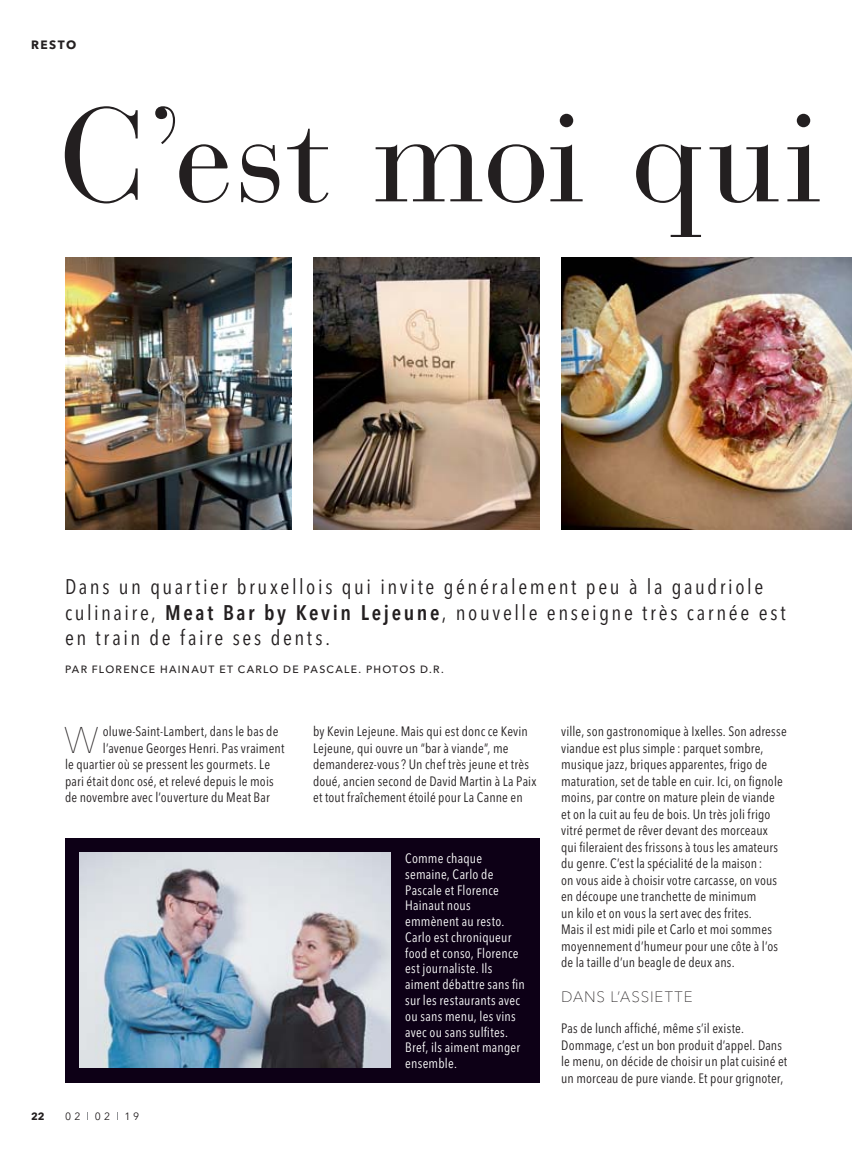
<style>
.page{position:relative;width:853px;height:1151px;background:#fff}
.page>*{position:absolute;margin:0;border:0;box-sizing:border-box;transform-origin:0 0}
.t1{font:132px "Bauer Bodoni Std";letter-spacing:.005em;color:#231f20}
.t2{font:200 36.75px "Avenir Next LT Pro";color:#231f20}
.t3{font:condensed 21px/25.5px "Avenir Next LT Pro";letter-spacing:.12em;color:#231f20}
.t4{font:100 15px "Avenir Next LT Pro";letter-spacing:.065em;color:#231f20}
.t5{font:condensed 13.5px/16.5px "Avenir Next LT Pro";letter-spacing:.01em;color:#231f20}
.t6{font:condensed 13.5px/15.8px "Avenir Next LT Pro";letter-spacing:.015em;color:#fff}
.t7{font:700 12px "Avenir Next LT Pro";letter-spacing:.125em;color:#231f20}
.t8{font:500 10.5px "Avenir Next LT Pro";letter-spacing:.125em;color:#231f20}
.t9{font:10.5px "Avenir Next LT Pro";color:#231f20}
.t10{font:700 10.5px "Avenir Next LT Pro";color:#231f20}
.s1{font-weight:600}
</style>
<div class="page">
<img style="left:561px;top:257px;width:291px;height:273px">
<img style="left:65px;top:257px;width:227px;height:273px">
<img style="left:313px;top:257px;width:227px;height:273px">
<div style="left:65px;top:838px;width:475px;height:244px;background:#0d0016"></div>
<img style="left:80px;top:853px;width:310px;height:215px">
<p class="t7" style="left:31px;top:38px;width:47px">RESTO</p>
<h1 class="t1" style="left:59px;top:79px;width:764px">C’est moi qui</h1>
<h3 class="t3" style="left:65px;top:575px;width:722px">Dans un quartier bruxellois qui invite généralement peu à la gaudriole culinaire, <span class="s1">Meat Bar by Kevin Lejeune</span>, nouvelle enseigne très carnée est en train de faire ses dents.</h3>
<p class="t8" style="left:65px;top:663px;width:380px">PAR FLORENCE HAINAUT ET CARLO DE PASCALE. PHOTOS D.R.</p>
<h2 class="t2" style="left:64px;top:718px;width:37px">W</h2>
<p class="t5" style="left:103px;top:724px;width:177px">oluwe-Saint-Lambert, dans le bas de</p>
<p class="t5" style="left:103px;top:740px;width:183px">l’avenue Georges Henri. Pas vraiment</p>
<p class="t5" style="left:65px;top:757px;width:207px">le quartier où se pressent les gourmets. Le</p>
<p class="t5" style="left:65px;top:773px;width:210px">pari était donc osé, et relevé depuis le mois</p>
<p class="t5" style="left:65px;top:790px;width:206px">de novembre avec l’ouverture du Meat Bar</p>
<p class="t10" style="left:31px;top:1110px;width:15px">22</p>
<p class="t9" style="left:65px;top:1109px;width:17px">0 2</p>
<p class="t9" style="left:95px;top:1109px;width:17px">0 2</p>
<p class="t9" style="left:124px;top:1109px;width:16px">1 9</p>
<p class="t5" style="left:313px;top:724px;width:225px">by Kevin Lejeune. Mais qui est donc ce Kevin Lejeune, qui ouvre un “bar à viande”, me demanderez-vous ? Un chef très jeune et très doué, ancien second de David Martin à La Paix et tout fraîchement étoilé pour La Canne en</p>
<p class="t5" style="left:561px;top:724px;width:227px">ville, son gastronomique à Ixelles. Son adresse viandue est plus simple : parquet sombre, musique jazz, briques apparentes, frigo de maturation, set de table en cuir. Ici, on fignole moins, par contre on mature plein de viande et on la cuit au feu de bois. Un très joli frigo vitré permet de rêver devant des morceaux qui fileraient des frissons à tous les amateurs du genre. C’est la spécialité de la maison :<br>on vous aide à choisir votre carcasse, on vous en découpe une tranchette de minimum<br>un kilo et on vous la sert avec des frites.<br>Mais il est midi pile et Carlo et moi sommes moyennement d’humeur pour une côte à l’os de la taille d’un beagle de deux ans.</p>
<p class="t4" style="left:561px;top:987px;width:133px">DANS L’ASSIETTE</p>
<p class="t5" style="left:561px;top:1021px;width:228px">Pas de lunch affiché, même s’il existe.<br>Dommage, c’est un bon produit d’appel. Dans le menu, on décide de choisir un plat cuisiné et un morceau de pure viande. Et pour grignoter,</p>
<p class="t6" style="left:405px;top:851px;width:121px">Comme chaque semaine, Carlo de<br>Pascale et Florence<br>Hainaut nous emmènent au resto.<br>Carlo est chroniqueur food et conso, Florence est journaliste. Ils aiment débattre sans fin sur les restaurants avec ou sans menu, les vins avec ou sans sulfites.<br>Bref, ils aiment manger ensemble.</p>
</div>
